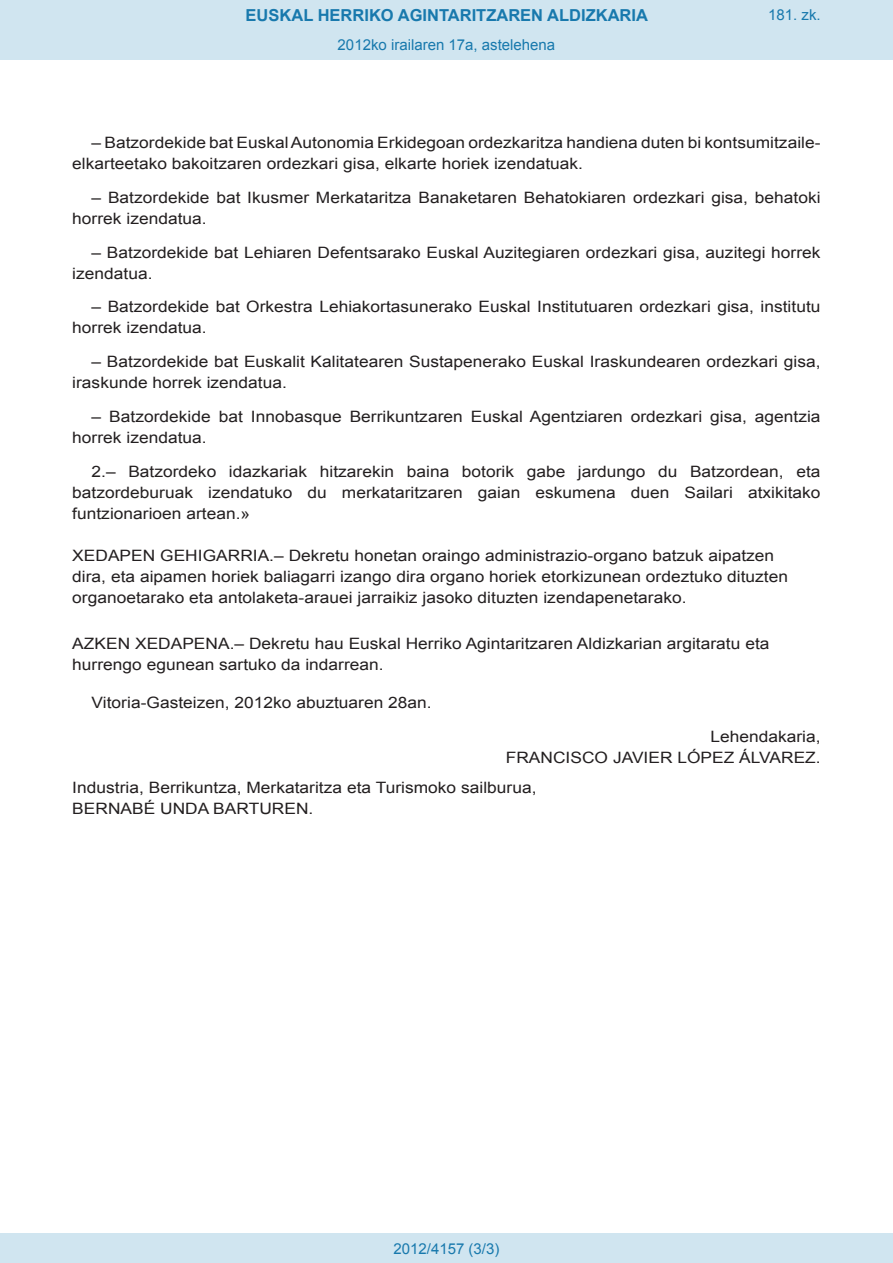
<style>
.page{position:relative;width:893px;height:1263px;background:#fff}
.page>*{position:absolute;margin:0;border:0;box-sizing:border-box;transform-origin:0 0}
.t1{font:700 16.5px "Arial";color:#1879ad}
.BOPVDetalle{font:15.6px/21px "Arial";color:#231f20;scale:1.11 1}
.BOPVDisposicionTitul{font:15.6px/21px "Arial";color:#231f20;scale:1.11 1}
.BOPVFirmaPuesto{font:15.6px "Arial";color:#231f20;scale:1.11 1}
.BOPVFirmaLugFec{font:15.6px "Arial";color:#231f20;scale:1.11 1}
.BOPVNombreLehen2{font:15.6px "Arial";color:#231f20;scale:1.11 1}
.BOPVFirmaNombre{font:15.6px "Arial";color:#231f20;scale:1.11 1}
.BOPVPuestoLehen2{font:15.6px "Arial";color:#231f20;scale:1.11 1}
.Paginacion_Centro{font:15px "Arial";color:#1879ad}
</style>
<div class="page">
<div style="left:0;top:0;width:893px;height:60px;background:#d0e5f0"></div>
<div style="left:0;top:1233px;width:893px;height:30px;background:#d0e5f0"></div>
<p class="t1" style="left:246px;top:4px;width:404px">EUSKAL HERRIKO AGINTARITZAREN ALDIZKARIA</p>
<p class="Paginacion_Centro" style="left:338px;top:35px;width:219px">2012ko irailaren 17a, astelehena</p>
<p class="Paginacion_Centro" style="left:768px;top:5px;width:54px">181. zk.</p>
<p class="BOPVDetalle" style="left:72px;top:132px;width:676px;text-indent:19px">– Batzordekide bat Euskal Autonomia Erkidegoan ordezkaritza handiena duten bi kontsumitzaile&shy;elkarteetako bakoitzaren ordezkari gisa, elkarte horiek izendatuak.</p>
<p class="BOPVDetalle" style="left:72px;top:187px;width:676px;text-indent:19px">– Batzordekide bat Ikusmer Merkataritza Banaketaren Behatokiaren ordezkari gisa, behatoki horrek izendatua.</p>
<p class="BOPVDetalle" style="left:72px;top:242px;width:676px;text-indent:19px">– Batzordekide bat Lehiaren Defentsarako Euskal Auzitegiaren ordezkari gisa, auzitegi horrek izendatua.</p>
<p class="BOPVDetalle" style="left:72px;top:297px;width:676px;text-indent:19px">– Batzordekide bat Orkestra Lehiakortasunerako Euskal Institutuaren ordezkari gisa, institutu horrek izendatua.</p>
<p class="BOPVDetalle" style="left:72px;top:351px;width:676px;text-indent:19px">– Batzordekide bat Euskalit Kalitatearen Sustapenerako Euskal Iraskundearen ordezkari gisa, iraskunde horrek izendatua.</p>
<p class="BOPVDetalle" style="left:72px;top:406px;width:676px;text-indent:19px">– Batzordekide bat Innobasque Berrikuntzaren Euskal Agentziaren ordezkari gisa, agentzia horrek izendatua.</p>
<p class="BOPVDetalle" style="left:72px;top:461px;width:676px;text-align:justify;text-indent:19px">2.– Batzordeko idazkariak hitzarekin baina botorik gabe jardungo du Batzordean, eta batzordeburuak izendatuko du merkataritzaren gaian eskumena duen Sailari atxikitako funtzionarioen artean.»</p>
<p class="BOPVDisposicionTitul" style="left:72px;top:545px;width:646px">XEDAPEN GEHIGARRIA.– Dekretu honetan oraingo administrazio-organo batzuk aipatzen dira, eta aipamen horiek baliagarri izango dira organo horiek etorkizunean ordeztuko dituzten organoetarako eta antolaketa-arauei jarraikiz jasoko dituzten izendapenetarako.</p>
<p class="BOPVDisposicionTitul" style="left:72px;top:634px;width:630px">AZKEN XEDAPENA.– Dekretu hau Euskal Herriko Agintaritzaren Aldizkarian argitaratu eta hurrengo egunean sartuko da indarrean.</p>
<p class="BOPVFirmaLugFec" style="left:92px;top:693px;width:308px">Vitoria-Gasteizen, 2012ko abuztuaren 28an.</p>
<p class="BOPVPuestoLehen2" style="left:710px;top:726px;width:101px">Lehendakaria,</p>
<p class="BOPVNombreLehen2" style="left:506px;top:747px;width:285px">FRANCISCO JAVIER LÓPEZ ÁLVAREZ.</p>
<p class="BOPVFirmaPuesto" style="left:72px;top:777px;width:420px">Industria, Berrikuntza, Merkataritza eta Turismoko sailburua,</p>
<p class="BOPVFirmaNombre" style="left:72px;top:798px;width:219px">BERNABÉ UNDA BARTUREN.</p>
<p class="Paginacion_Centro" style="left:393px;top:1238px;width:107px">2012/4157 (3/3)</p>
</div>
